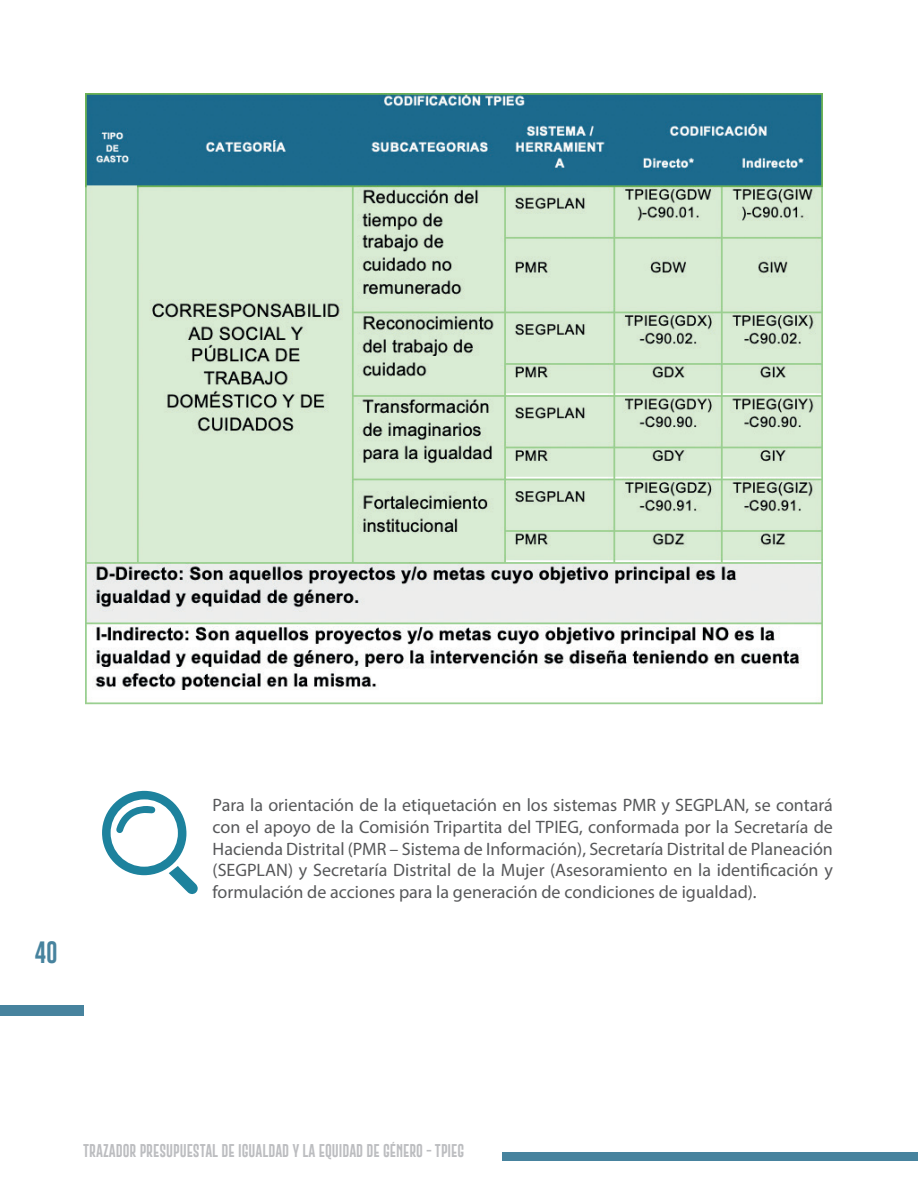
<style>
.page{position:relative;width:918px;height:1188px;background:#fff}
.page>*{position:absolute;margin:0;border:0;box-sizing:border-box;transform-origin:0 0}
.t1{font:22.5px "Gobold Extra 2";color:#47839e}
.t2{font:18px/21.6px "Myriad Pro";color:#57585a;text-align:justify}
.t3{font:13.5px "Gobold Extra 2";color:#bcbdc0}
</style>
<div class="page">
<div style="left:502px;top:1152px;width:416px;height:9px;background:#47839e"></div>
<div style="left:0;top:1005px;width:83px;height:11px;background:#47839e"></div>
<svg style="left:102px;top:791px;width:96px;height:103px"></svg>
<img style="left:85px;top:94px;width:737px;height:611px">
<p class="t1" style="left:35px;top:938px;width:24px">40</p>
<p class="t2" style="left:213px;top:794px;width:622px">Para la orientación de la etiquetación en los sistemas PMR y SEGPLAN, se contará con el apoyo de la Comisión Tripartita del TPIEG, conformada por la Secretaría de Hacienda Distrital (PMR – Sistema de Información), Secretaría Distrital de Planeación (SEGPLAN) y Secretaría Distrital de la Mujer (Asesoramiento en la identificación y formulación de acciones para la generación de condiciones de igualdad).</p>
<p class="t3" style="left:83px;top:1142px;width:383px">TRAZADOR PRESUPUESTAL DE IGUALDAD Y LA EQUIDAD DE GÉNERO - TPIEG</p>
</div>
